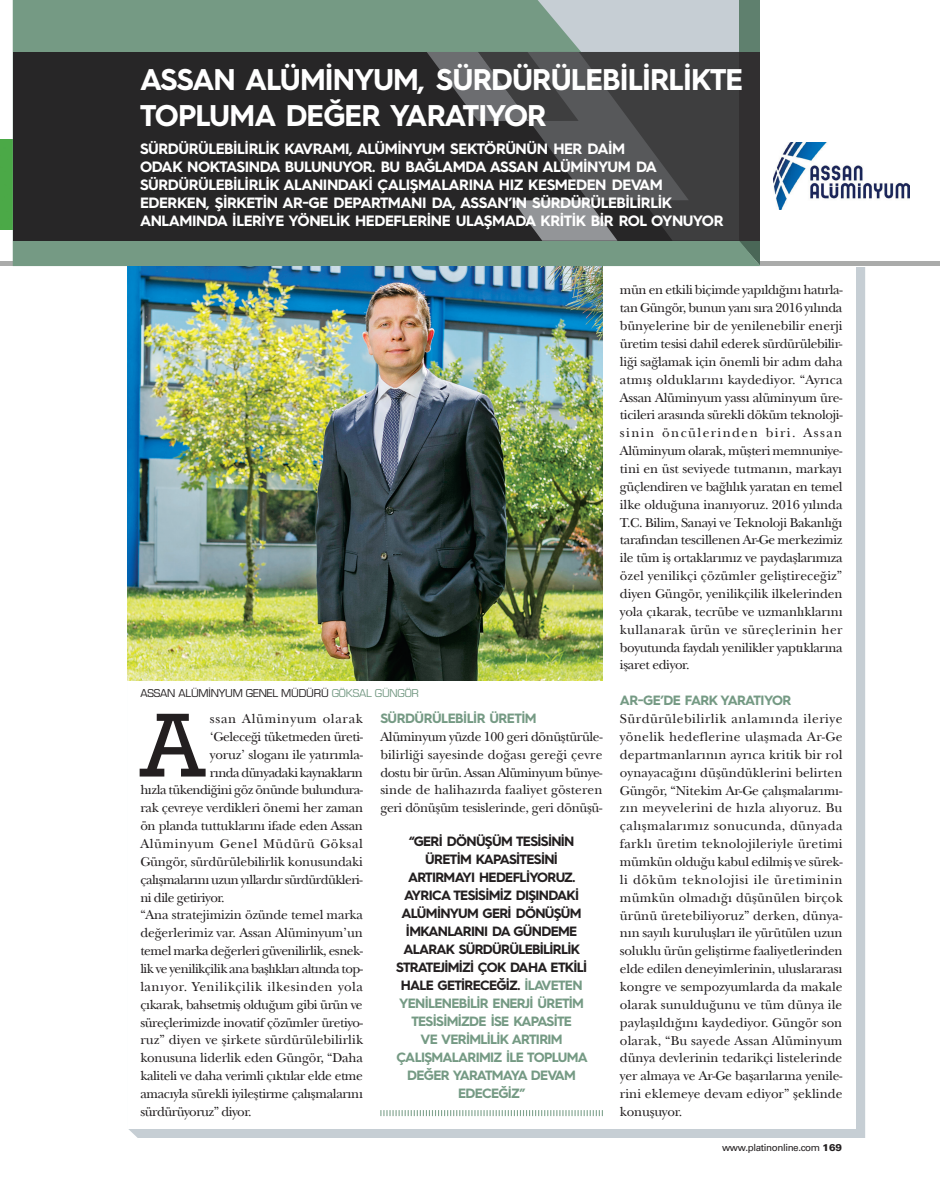
<style>
.page{position:relative;width:940px;height:1195px;background:#fff}
.page>*{position:absolute;margin:0;border:0;box-sizing:border-box;transform-origin:0 0}
.t1{font:92.4px "Rockwell";color:#231f20}
.t2{font:700 30px/36px "Hurme Geometric Sans 4";letter-spacing:-.03em;color:#fff}
.t3{font:700 15px/18px "Hurme Geometric Sans 4";letter-spacing:-.03em;color:#fff}
.t4{font:13.5px/17.9px "New Baskerville Std";letter-spacing:-.025em;color:#231f20;text-align:justify}
.t5{font:700 13.5px/18px "Hurme Geometric Sans 4";letter-spacing:-.05em;color:#231f20;text-align:center}
.t6{font:700 13.5px "Hurme Geometric Sans 4";letter-spacing:-.04em;color:#759a84}
.t7{font:13.5px "New Baskerville Std";letter-spacing:.005em;color:#231f20}
.t8{font:13.5px "New Baskerville Std";letter-spacing:.035em;color:#231f20}
.t9{font:13.5px "New Baskerville Std";letter-spacing:.045em;color:#231f20}
.t10{font:13.5px "New Baskerville Std";letter-spacing:.05em;color:#231f20}
.t11{font:500 10.5px "Eurostile OTF";letter-spacing:-.015em;color:#231f20}
.t12{font:9.9px "Univers OTF";letter-spacing:-.04em;color:#231f20}
.s1{color:#759a84}
.s2{font-weight:900}
</style>
<div class="page">
<img style="left:0;top:140px;width:13px;height:90px">
<hr style="left:0;top:262px;width:13px;height:4px;background:#aaabaa">
<div style="left:128px;top:267px;width:737px;height:871px;background:#c6ced4"></div>
<div style="left:128px;top:223px;width:728px;height:906px;background:#fff"></div>
<svg style="left:380px;top:1110px;width:223px;height:6px"></svg>
<svg style="left:13px;top:0;width:747px;height:266px;background:#82a290"></svg>
<div style="left:13px;top:52px;width:760px;height:189px;background:#272627"></div>
<div style="left:689px;top:52px;width:50px;height:189px;background:#3e3e3f"></div>
<svg style="left:427px;top:52px;width:262px;height:189px"></svg>
<div style="left:739px;top:0;width:34px;height:216px;background:#5f806e"></div>
<div style="left:739px;top:52px;width:34px;height:189px;background:#312f30"></div>
<div style="left:760px;top:0;width:180px;height:266px;background:#fff"></div>
<img style="left:773px;top:142px;width:136px;height:67px">
<hr style="left:760px;top:262px;width:180px;height:4px;background:#aaabaa">
<img style="left:128px;top:266px;width:475px;height:414px">
<h2 class="t2" style="left:140px;top:61px;width:604px">ASSAN ALÜMİNYUM, SÜRDÜRÜLEBİLİRLİKTE<br>TOPLUMA DEĞER YARATIYOR</h2>
<p class="t3" style="left:140px;top:140px;width:585px">SÜRDÜRÜLEBİLİRLİK KAVRAMI, ALÜMİNYUM SEKTÖRÜNÜN HER DAİM<br>ODAK NOKTASINDA BULUNUYOR. BU BAĞLAMDA ASSAN ALÜMİNYUM DA SÜRDÜRÜLEBİLİRLİK ALANINDAKİ ÇALIŞMALARINA HIZ KESMEDEN DEVAM EDERKEN, ŞİRKETİN AR-GE DEPARTMANI DA, ASSAN’IN SÜRDÜRÜLEBİLİRLİK ANLAMINDA İLERİYE YÖNELİK HEDEFLERİNE ULAŞMADA KRİTİK BİR ROL OYNUYOR</p>
<p class="t11" style="left:140px;top:687px;width:280px">ASSAN ALÜMİNYUM GENEL MÜDÜRÜ <span class="s1">GÖKSAL GÜNGÖR</span></p>
<p class="t6" style="left:380px;top:709px;width:158px">SÜRDÜRÜLEBİLİR ÜRETİM</p>
<p class="t4" style="left:380px;top:727px;width:224px">Alüminyum yüzde 100 geri dönüştürüle&shy;bilirliği sayesinde doğası gereği çevre dostu bir ürün. Assan Alüminyum bünye&shy;sinde de halihazırda faaliyet gösteren geri dönüşüm tesislerinde, geri dönüşü-</p>
<h1 class="t1" style="left:140px;top:692px;width:67px">A</h1>
<p class="t10" style="left:210px;top:711px;width:154px">ssan Alüminyum olarak</p>
<p class="t4" style="left:210px;top:727px;width:154px">‘Geleceği tüketmeden üreti-</p>
<p class="t4" style="left:210px;top:745px;width:155px">yoruz’ sloganı ile yatırımla-</p>
<p class="t4" style="left:210px;top:763px;width:155px">rında dünyadaki kaynakların</p>
<p class="t4" style="left:140px;top:781px;width:224px">hızla tükendiğini göz önünde bulundura-</p>
<p class="t4" style="left:140px;top:799px;width:224px">rak çevreye verdikleri önemi her zaman</p>
<p class="t4" style="left:140px;top:817px;width:224px">ön planda tuttuklarını ifade eden Assan</p>
<p class="t9" style="left:140px;top:836px;width:224px">Alüminyum Genel Müdürü Göksal</p>
<p class="t4" style="left:140px;top:853px;width:224px">Güngör, sürdürülebilirlik konusundaki</p>
<p class="t4" style="left:140px;top:870px;width:224px">çalışmalarını uzun yıllardır sürdürdükleri-</p>
<p class="t4" style="left:140px;top:888px;width:86px">ni dile getiriyor.</p>
<p class="t4" style="left:140px;top:906px;width:224px">“Ana stratejimizin özünde temel marka</p>
<p class="t4" style="left:140px;top:924px;width:224px">değerlerimiz var. Assan Alüminyum’un</p>
<p class="t4" style="left:140px;top:942px;width:224px">temel marka değerleri güvenilirlik, esnek-</p>
<p class="t4" style="left:140px;top:960px;width:224px">lik ve yenilikçilik ana başlıkları altında top-</p>
<p class="t8" style="left:140px;top:979px;width:224px">lanıyor. Yenilikçilik ilkesinden yola</p>
<p class="t4" style="left:140px;top:995px;width:224px">çıkarak, bahsetmiş olduğum gibi ürün ve</p>
<p class="t4" style="left:140px;top:1013px;width:224px">süreçlerimizde inovatif çözümler üretiyo-</p>
<p class="t7" style="left:140px;top:1032px;width:224px">ruz” diyen ve şirkete sürdürülebilirlik</p>
<p class="t4" style="left:140px;top:1049px;width:224px">konusuna liderlik eden Güngör, “Daha</p>
<p class="t4" style="left:140px;top:1067px;width:224px">kaliteli ve daha verimli çıktılar elde etme</p>
<p class="t4" style="left:140px;top:1085px;width:224px">amacıyla sürekli iyileştirme çalışmalarını</p>
<p class="t4" style="left:140px;top:1103px;width:113px">sürdürüyoruz” diyor.</p>
<p class="t5" style="left:396px;top:832px;width:193px">“GERİ DÖNÜŞÜM TESİSİNİN<br>ÜRETİM KAPASİTESİNİ<br>ARTIRMAYI HEDEFLİYORUZ.<br>AYRICA TESİSİMİZ DIŞINDAKİ<br>ALÜMİNYUM GERİ DÖNÜŞÜM<br>İMKANLARINI DA GÜNDEME<br>ALARAK SÜRDÜRÜLEBİLİRLİK<br>STRATEJİMİZİ ÇOK DAHA ETKİLİ<br>HALE GETİRECEĞİZ. <span class="s1">İLAVETEN<br>YENİLENEBİLİR ENERJİ ÜRETİM<br>TESİSİMİZDE İSE KAPASİTE<br>VE VERİMLİLİK ARTIRIM<br>ÇALIŞMALARIMIZ İLE TOPLUMA<br>DEĞER YARATMAYA DEVAM<br>EDECEĞİZ”</span></p>
<p class="t4" style="left:620px;top:281px;width:224px">mün en etkili biçimde yapıldığını hatırla&shy;tan Güngör, bunun yanı sıra 2016 yılında bünyelerine bir de yenilenebilir enerji üretim tesisi dahil ederek sürdürülebilir&shy;liği sağlamak için önemli bir adım daha atmış olduklarını kaydediyor. “Ayrıca Assan Alüminyum yassı alüminyum üre&shy;ticileri arasında sürekli döküm teknoloji&shy;sinin öncülerinden biri. Assan Alüminyum olarak, müşteri memnuniye&shy;tini en üst seviyede tutmanın, markayı güçlendiren ve bağlılık yaratan en temel ilke olduğuna inanıyoruz. 2016 yılında T.C. Bilim, Sanayi ve Teknoloji Bakanlığı tarafından tescillenen Ar-Ge merkezimiz ile tüm iş ortaklarımız ve paydaşlarımıza özel yenilikçi çözümler geliştireceğiz” diyen Güngör, yenilikçilik ilkelerinden yola çıkarak, tecrübe ve uzmanlıklarını kullanarak ürün ve süreçlerinin her boyutunda faydalı yenilikler yaptıklarına işaret ediyor.</p>
<p class="t6" style="left:620px;top:691px;width:173px">AR-GE’DE FARK YARATIYOR</p>
<p class="t4" style="left:620px;top:710px;width:224px">Sürdürülebilirlik anlamında ileriye yönelik hedeflerine ulaşmada Ar-Ge departmanlarının ayrıca kritik bir rol oynayacağını düşündüklerini belirten Güngör, “Nitekim Ar-Ge çalışmalarımı&shy;zın meyvelerini de hızla alıyoruz. Bu çalışmalarımız sonucunda, dünyada farklı üretim teknolojileriyle üretimi mümkün olduğu kabul edilmiş ve sürek&shy;li döküm teknolojisi ile üretiminin mümkün olmadığı düşünülen birçok ürünü üretebiliyoruz” derken, dünya&shy;nın sayılı kuruluşları ile yürütülen uzun soluklu ürün geliştirme faaliyetlerinden elde edilen deneyimlerinin, uluslararası kongre ve sempozyumlarda da makale olarak sunulduğunu ve tüm dünya ile paylaşıldığını kaydediyor. Güngör son olarak, “Bu sayede Assan Alüminyum dünya devlerinin tedarikçi listelerinde yer almaya ve Ar-Ge başarılarına yenile&shy;rini eklemeye devam ediyor” şeklinde konuşuyor.</p>
<p class="t12" style="left:722px;top:1142px;width:121px">www.platinonline.com <span class="s2">169</span></p>
</div>
